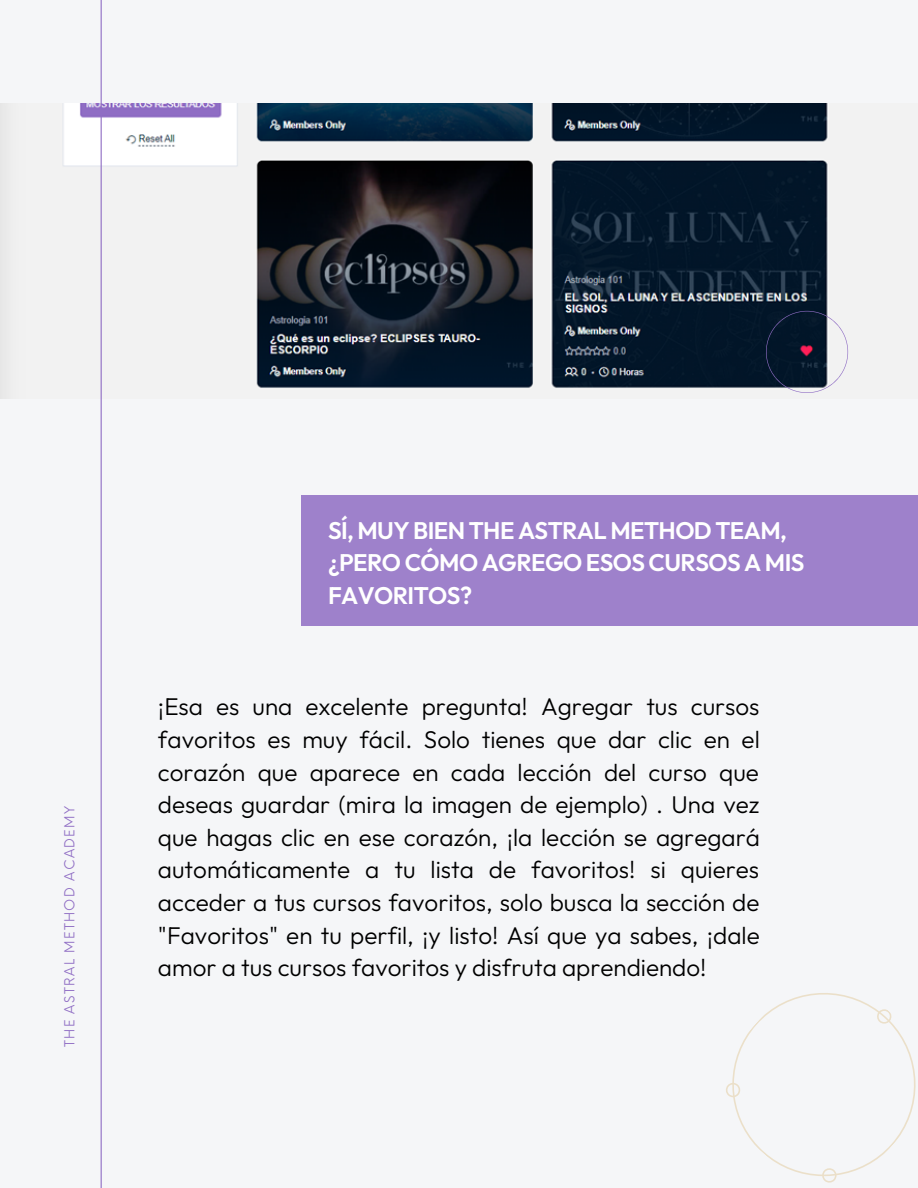
<style>
.page{position:relative;width:918px;height:1188px;background:#f5f6f8}
.page>*{position:absolute;margin:0;border:0;box-sizing:border-box;transform-origin:0 0}
.t1{font:300 24.3px/32.7px "Outfit";color:#000;text-align:justify}
.t2{font:600 24px/32.7px "Outfit";letter-spacing:-.025em;color:#fff}
.t3{font:13.5px "Neue Einstellung";letter-spacing:.1em;color:#8f6dc4}
</style>
<div class="page">
<div style="left:301px;top:495px;width:617px;height:131px;background:#9e81cb"></div>
<img style="left:0;top:104px;width:849px;height:294px">
<hr style="left:101px;top:0;width:1px;height:1188px;background:#8f6dc4">
<svg style="left:766px;top:311px;width:82px;height:82px"></svg>
<svg style="left:726px;top:993px;width:190px;height:190px"></svg>
<p class="t3" style="left:57px;top:1047px;width:243px;rotate:-90deg">THE ASTRAL METHOD ACADEMY</p>
<p class="t2" style="left:328px;top:513px;width:478px">SÍ, MUY BIEN THE ASTRAL METHOD TEAM, ¿PERO CÓMO AGREGO ESOS CURSOS A MIS<br>FAVORITOS?</p>
<p class="t1" style="left:158px;top:690px;width:603px">¡Esa es una excelente pregunta! Agregar tus cursos favoritos es muy fácil. Solo tienes que dar clic en el corazón que aparece en cada lección del curso que deseas guardar (mira la imagen de ejemplo) . Una vez que hagas clic en ese corazón, ¡la lección se agregará automáticamente a tu lista de favoritos! si quieres acceder a tus cursos favoritos, solo busca la sección de "Favoritos" en tu perfil, ¡y listo! Así que ya sabes, ¡dale amor a tus cursos favoritos y disfruta aprendiendo!</p>
</div>
